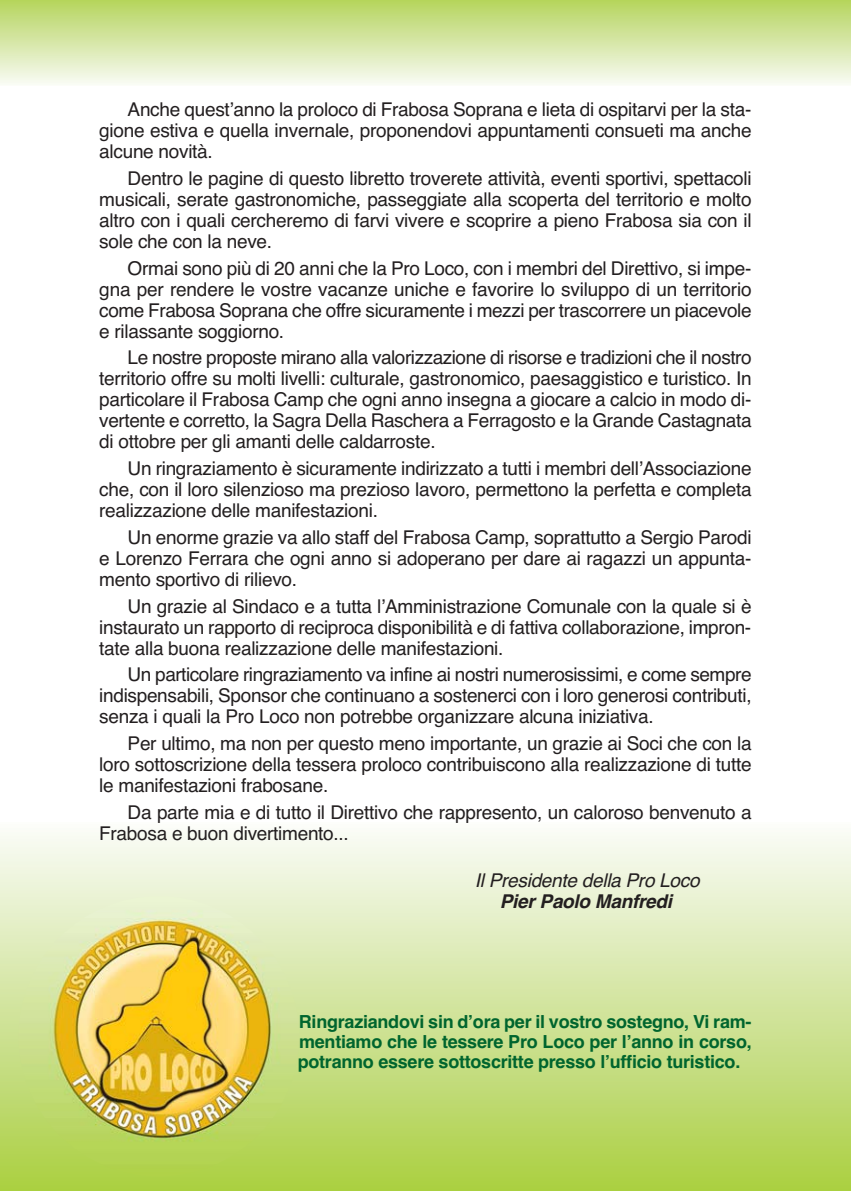
<style>
.page{position:relative;width:851px;height:1191px;background:#fff}
.page>*{position:absolute;margin:0;border:0;box-sizing:border-box;transform-origin:0 0}
.t1{font:19px/21px "Helvetica";letter-spacing:-.015em;color:#231f20;text-align:justify}
.t2{font:italic 19px "Helvetica";letter-spacing:-.015em;color:#231f20}
.t3{font:italic 700 19px "Helvetica";letter-spacing:-.015em;color:#231f20}
.t4{font:700 18px/20px "Helvetica";letter-spacing:-.015em;color:#00652e;text-align:justify}
</style>
<div class="page">
<div style="left:0;top:0;width:850px;height:85px;background:linear-gradient(to bottom,#b5d45d,#f8fbf4)"></div>
<div style="left:0;top:822px;width:850px;height:369px;background:linear-gradient(to bottom,#fbfcfa,#aacf43)"></div>
<img style="left:18px;top:896px;width:281px;height:280px">
<p class="t1" style="left:99px;top:101px;width:653px;text-indent:28px">Anche questʼanno la proloco di Frabosa Soprana e lieta di ospitarvi per la sta&shy;gione estiva e quella invernale, proponendovi appuntamenti consueti ma anche alcune novità.</p>
<p class="t1" style="left:99px;top:170px;width:653px;text-indent:28px">Dentro le pagine di questo libretto troverete attività, eventi sportivi, spettacoli musicali, serate gastronomiche, passeggiate alla scoperta del territorio e molto altro con i quali cercheremo di farvi vivere e scoprire a pieno Frabosa sia con il sole che con la neve.</p>
<p class="t1" style="left:99px;top:259px;width:653px;text-indent:28px">Ormai sono più di 20 anni che la Pro Loco, con i membri del Direttivo, si impe&shy;gna per rendere le vostre vacanze uniche e favorire lo sviluppo di un territorio come Frabosa Soprana che offre sicuramente i mezzi per trascorrere un piacevole e rilassante soggiorno.</p>
<p class="t1" style="left:99px;top:349px;width:653px;text-indent:28px">Le nostre proposte mirano alla valorizzazione di risorse e tradizioni che il nostro territorio offre su molti livelli: culturale, gastronomico, paesaggistico e turistico. In particolare il Frabosa Camp che ogni anno insegna a giocare a calcio in modo di&shy;vertente e corretto, la Sagra Della Raschera a Ferragosto e la Grande Castagnata di ottobre per gli amanti delle caldarroste.</p>
<p class="t1" style="left:99px;top:460px;width:653px;text-indent:28px">Un ringraziamento è sicuramente indirizzato a tutti i membri dellʼAssociazione che, con il loro silenzioso ma prezioso lavoro, permettono la perfetta e completa realizzazione delle manifestazioni.</p>
<p class="t1" style="left:99px;top:528px;width:653px;text-indent:28px">Un enorme grazie va allo staff del Frabosa Camp, soprattutto a Sergio Parodi e Lorenzo Ferrara che ogni anno si adoperano per dare ai ragazzi un appunta&shy;mento sportivo di rilievo.</p>
<p class="t1" style="left:99px;top:597px;width:653px;text-indent:28px">Un grazie al Sindaco e a tutta lʼAmministrazione Comunale con la quale si è instaurato un rapporto di reciproca disponibilità e di fattiva collaborazione, impron&shy;tate alla buona realizzazione delle manifestazioni.</p>
<p class="t1" style="left:99px;top:666px;width:653px;text-indent:28px">Un particolare ringraziamento va infine ai nostri numerosissimi, e come sempre indispensabili, Sponsor che continuano a sostenerci con i loro generosi contributi, senza i quali la Pro Loco non potrebbe organizzare alcuna iniziativa.</p>
<p class="t1" style="left:99px;top:734px;width:653px;text-indent:28px">Per ultimo, ma non per questo meno importante, un grazie ai Soci che con la loro sottoscrizione della tessera proloco contribuiscono alla realizzazione di tutte le manifestazioni frabosane.</p>
<p class="t1" style="left:99px;top:803px;width:653px;text-indent:28px">Da parte mia e di tutto il Direttivo che rappresento, un caloroso benvenuto a<br>Frabosa e buon divertimento...</p>
<p class="t2" style="left:475px;top:873px;width:226px">Il Presidente della Pro Loco</p>
<p class="t3" style="left:499px;top:894px;width:174px">Pier Paolo Manfredi</p>
<p class="t4" style="left:298px;top:1013px;width:455px">Ringraziandovi sin dʼora per il vostro sostegno, Vi ram&shy;mentiamo che le tessere Pro Loco per lʼanno in corso, potranno essere sottoscritte presso lʼufficio turistico.</p>
</div>
